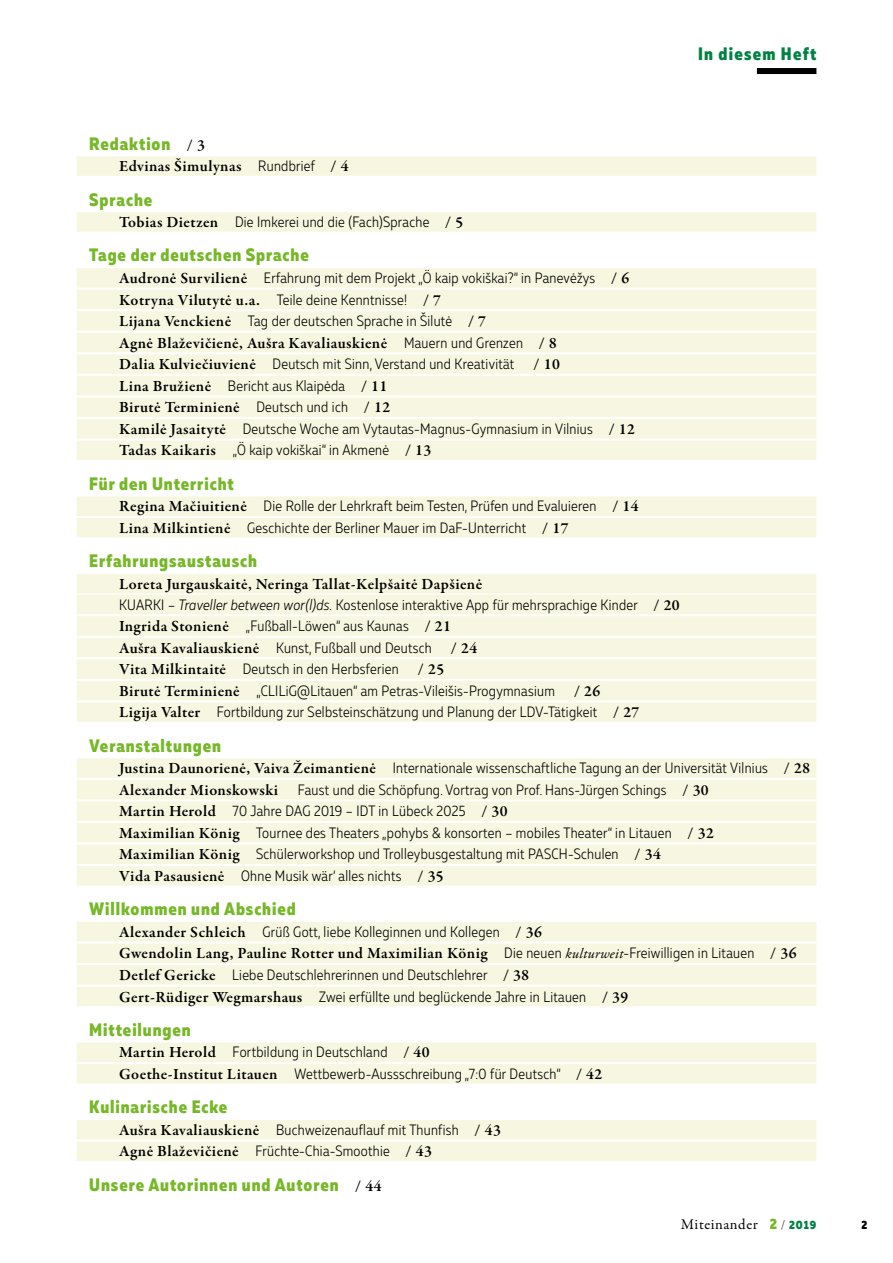
<style>
.page{position:relative;width:893px;height:1263px;background:#fff}
.page>*{position:absolute;margin:0;border:0;box-sizing:border-box;transform-origin:0 0}
.t1{font:800 18px "Muller Narrow";letter-spacing:.05em;color:#76b828}
.t2{font:800 18px "Muller Narrow";letter-spacing:.07em;color:#008243}
.t3{font:600 15.75px "Garamond Premr Pro";letter-spacing:.03em;color:#000}
.t4{font:300 15px/21.6px "Muller Narrow";letter-spacing:.02em;color:#000}
.t5{font:15px "Garamond Premr Pro";letter-spacing:.035em;color:#000}
.t6{font:800 12px "Muller Narrow";color:#000}
.s1{font-family:"Garamond Premr Pro";font-weight:600;font-size:15.75px;color:#000}
.s2{font-family:"Muller Narrow";font-weight:300;font-size:15px}
.s3{font-family:"Garamond Premr Pro";font-weight:600;font-size:15.75px}
.s4{font-style:italic}
.s5{font-family:"Adobe Garamond Pro";font-weight:400;font-style:italic;font-size:14.25px}
.s6{font-family:"Muller Narrow";font-weight:800;color:#76b828}
.s7{font-family:"Muller Narrow";font-weight:300;font-size:12px}
.s8{font-family:"Muller Narrow";font-weight:800;font-size:12px;color:#008243}
</style>
<div class="page">
<div style="left:757px;top:68px;width:59px;height:6px;background:#000"></div>
<div style="left:77px;top:156px;width:739px;height:20px;background:#f7f7e1"></div>
<div style="left:77px;top:212px;width:739px;height:20px;background:#f7f7e1"></div>
<div style="left:77px;top:268px;width:739px;height:20px;background:#f7f7e1"></div>
<div style="left:77px;top:290px;width:739px;height:19px;background:#f7f7e1"></div>
<div style="left:77px;top:311px;width:739px;height:20px;background:#f7f7e1"></div>
<div style="left:77px;top:333px;width:739px;height:19px;background:#f7f7e1"></div>
<div style="left:77px;top:354px;width:739px;height:20px;background:#f7f7e1"></div>
<div style="left:77px;top:376px;width:739px;height:19px;background:#f7f7e1"></div>
<div style="left:77px;top:397px;width:739px;height:20px;background:#f7f7e1"></div>
<div style="left:77px;top:419px;width:739px;height:19px;background:#f7f7e1"></div>
<div style="left:77px;top:440px;width:739px;height:20px;background:#f7f7e1"></div>
<div style="left:77px;top:496px;width:739px;height:20px;background:#f7f7e1"></div>
<div style="left:77px;top:518px;width:739px;height:19px;background:#f7f7e1"></div>
<div style="left:77px;top:574px;width:739px;height:19px;background:#f7f7e1"></div>
<div style="left:77px;top:595px;width:739px;height:19px;background:#f7f7e1"></div>
<div style="left:77px;top:616px;width:739px;height:20px;background:#f7f7e1"></div>
<div style="left:77px;top:638px;width:739px;height:19px;background:#f7f7e1"></div>
<div style="left:77px;top:659px;width:739px;height:20px;background:#f7f7e1"></div>
<div style="left:77px;top:681px;width:739px;height:19px;background:#f7f7e1"></div>
<div style="left:77px;top:702px;width:739px;height:20px;background:#f7f7e1"></div>
<div style="left:77px;top:758px;width:739px;height:20px;background:#f7f7e1"></div>
<div style="left:77px;top:780px;width:739px;height:19px;background:#f7f7e1"></div>
<div style="left:77px;top:801px;width:739px;height:20px;background:#f7f7e1"></div>
<div style="left:77px;top:823px;width:739px;height:19px;background:#f7f7e1"></div>
<div style="left:77px;top:844px;width:739px;height:20px;background:#f7f7e1"></div>
<div style="left:77px;top:866px;width:739px;height:19px;background:#f7f7e1"></div>
<div style="left:77px;top:922px;width:739px;height:19px;background:#f7f7e1"></div>
<div style="left:77px;top:943px;width:739px;height:20px;background:#f7f7e1"></div>
<div style="left:77px;top:965px;width:739px;height:19px;background:#f7f7e1"></div>
<div style="left:77px;top:987px;width:739px;height:19px;background:#f7f7e1"></div>
<div style="left:77px;top:1042px;width:739px;height:20px;background:#f7f7e1"></div>
<div style="left:77px;top:1064px;width:739px;height:19px;background:#f7f7e1"></div>
<div style="left:77px;top:1120px;width:739px;height:19px;background:#f7f7e1"></div>
<div style="left:77px;top:1141px;width:739px;height:20px;background:#f7f7e1"></div>
<p class="t2" style="left:698px;top:42px;width:120px">In diesem Heft</p>
<p class="t1" style="left:89px;top:132px;width:117px">Redaktion <span class="s1">/ 3</span></p>
<p class="t3" style="left:119px;top:157px;width:231px">Edvinas Šimulynas <span class="s2">Rundbrief</span> / 4</p>
<p class="t1" style="left:89px;top:188px;width:64px">Sprache</p>
<p class="t4" style="left:119px;top:211px;width:346px"><span class="s3">Tobias Dietzen</span> Die Imkerei und die (Fach)Sprache <span class="s3">/ 5</span></p>
<p class="t1" style="left:89px;top:244px;width:221px">Tage der deutschen Sprache</p>
<p class="t4" style="left:119px;top:267px;width:512px"><span class="s3">Audronė Survilienė</span> Erfahrung mit dem Projekt „Ö kaip vokiškai?“ in Panevėžys <span class="s3">/ 6</span></p>
<p class="t3" style="left:119px;top:290px;width:323px">Kotryna Vilutytė u.a. <span class="s2">Teile deine Kenntnisse!</span> / 7</p>
<p class="t4" style="left:119px;top:310px;width:369px"><span class="s3">Lijana Venckienė</span> Tag der deutschen Sprache in Šilutė <span class="s3">/ 7</span></p>
<p class="t3" style="left:119px;top:333px;width:439px">Agnė Blaževičienė, Aušra Kavaliauskienė <span class="s2">Mauern und Grenzen</span> / 8</p>
<p class="t4" style="left:119px;top:353px;width:442px"><span class="s3">Dalia Kulviečiuvienė</span> Deutsch mit Sinn, Verstand und Kreativität <span class="s3">/ 10<br>Lina Bružienė</span> Bericht aus Klaipėda <span class="s3">/ 11</span></p>
<p class="t3" style="left:119px;top:398px;width:273px">Birutė Terminienė <span class="s2">Deutsch und ich</span> / 12</p>
<p class="t4" style="left:119px;top:418px;width:517px"><span class="s3">Kamilė Jasaitytė</span> Deutsche Woche am Vytautas-Magnus-Gymnasium in Vilnius <span class="s3">/ 12<br>Tadas Kaikaris</span> „Ö kaip vokiškai“ in Akmenė <span class="s3">/ 13</span></p>
<p class="t1" style="left:89px;top:472px;width:146px">Für den Unterricht</p>
<p class="t4" style="left:119px;top:495px;width:521px"><span class="s3">Regina Mačiuitienė</span> Die Rolle der Lehrkraft beim Testen, Prüfen und Evaluieren <span class="s3">/ 14<br>Lina Milkintienė</span> Geschichte der Berliner Mauer im DaF-Unterricht <span class="s3">/ 17</span></p>
<p class="t1" style="left:89px;top:549px;width:169px">Erfahrungsaustausch</p>
<p class="t3" style="left:119px;top:574px;width:365px">Loreta Jurgauskaitė, Neringa Tallat-Kelpšaitė Dapšienė</p>
<p class="t4" style="left:119px;top:593px;width:562px">KUARKI – <span class="s4">Traveller between wor(l)ds.</span> Kostenlose interaktive App für mehrsprachige Kinder <span class="s3">/ 20<br>Ingrida Stonienė</span> „Fußball-Löwen“ aus Kaunas <span class="s3">/ 21<br>Aušra Kavaliauskienė</span> Kunst, Fußball und Deutsch <span class="s3">/ 24<br>Vita Milkintaitė</span> Deutsch in den Herbsferien <span class="s3">/ 25<br>Birutė Terminienė</span> „CLILiG@Litauen“ am Petras-Vileišis-Progymnasium <span class="s3">/ 26<br>Ligija Valter</span> Fortbildung zur Selbsteinschätzung und Planung der LDV-Tätigkeit <span class="s3">/ 27</span></p>
<p class="t1" style="left:89px;top:734px;width:133px">Veranstaltungen</p>
<p class="t4" style="left:119px;top:757px;width:693px"><span class="s3">Justina Daunorienė, Vaiva Žeimantienė</span> Internationale wissenschaftliche Tagung an der Universität Vilnius <span class="s3">/ 28</span></p>
<p class="t3" style="left:119px;top:780px;width:160px">Alexander Mionskowski</p>
<p class="t4" style="left:119px;top:779px;width:596px;text-indent:179px">Faust und die Schöpfung. Vortrag von Prof. Hans-Jürgen Schings <span class="s3">/ 30<br>Martin Herold</span> 70 Jahre DAG 2019 – IDT in Lübeck 2025 <span class="s3">/ 30<br>Maximilian König</span> Tournee des Theaters „pohybs &amp; konsorten – mobiles Theater“ in Litauen <span class="s3">/ 32<br>Maximilian König</span> Schülerworkshop und Trolleybusgestaltung mit PASCH-Schulen <span class="s3">/ 34<br>Vida Pasausienė</span> Ohne Musik wär‘ alles nichts <span class="s3">/ 35</span></p>
<p class="t1" style="left:89px;top:897px;width:208px">Willkommen und Abschied</p>
<p class="t4" style="left:119px;top:921px;width:424px"><span class="s3">Alexander Schleich</span> Grüß Gott, liebe Kolleginnen und Kollegen <span class="s3">/ 36</span></p>
<p class="t3" style="left:119px;top:944px;width:679px">Gwendolin Lang, Pauline Rotter und Maximilian König <span class="s2">Die neuen</span> <span class="s5">kulturweit</span><span class="s2">-Freiwilligen in Litauen</span> / 36</p>
<p class="t4" style="left:119px;top:964px;width:511px"><span class="s3">Detlef Gericke</span> Liebe Deutschlehrerinnen und Deutschlehrer <span class="s3">/ 38<br>Gert-Rüdiger Wegmarshaus</span> Zwei erfüllte und beglückende Jahre in Litauen <span class="s3">/ 39</span></p>
<p class="t1" style="left:89px;top:1018px;width:103px">Mitteilungen</p>
<p class="t4" style="left:119px;top:1041px;width:485px"><span class="s3">Martin Herold</span> Fortbildung in Deutschland <span class="s3">/ 40<br>Goethe-Institut Litauen</span> Wettbewerb-Aussschreibung „7:0 für Deutsch“ <span class="s3">/ 42</span></p>
<p class="t1" style="left:89px;top:1095px;width:140px">Kulinarische Ecke</p>
<p class="t4" style="left:119px;top:1119px;width:383px"><span class="s3">Aušra Kavaliauskienė</span> Buchweizenauflauf mit Thunfish <span class="s3">/ 43<br>Agnė Blaževičienė</span> Früchte-Chia-Smoothie <span class="s3">/ 43</span></p>
<p class="t1" style="left:89px;top:1173px;width:294px">Unsere Autorinnen und Autoren <span class="s1">/ 44</span></p>
<p class="t5" style="left:681px;top:1215px;width:137px">Miteinander <span class="s6">2</span> <span class="s7">/</span> <span class="s8">2019</span></p>
<p class="t6" style="left:862px;top:1217px;width:7px">2</p>
</div>
